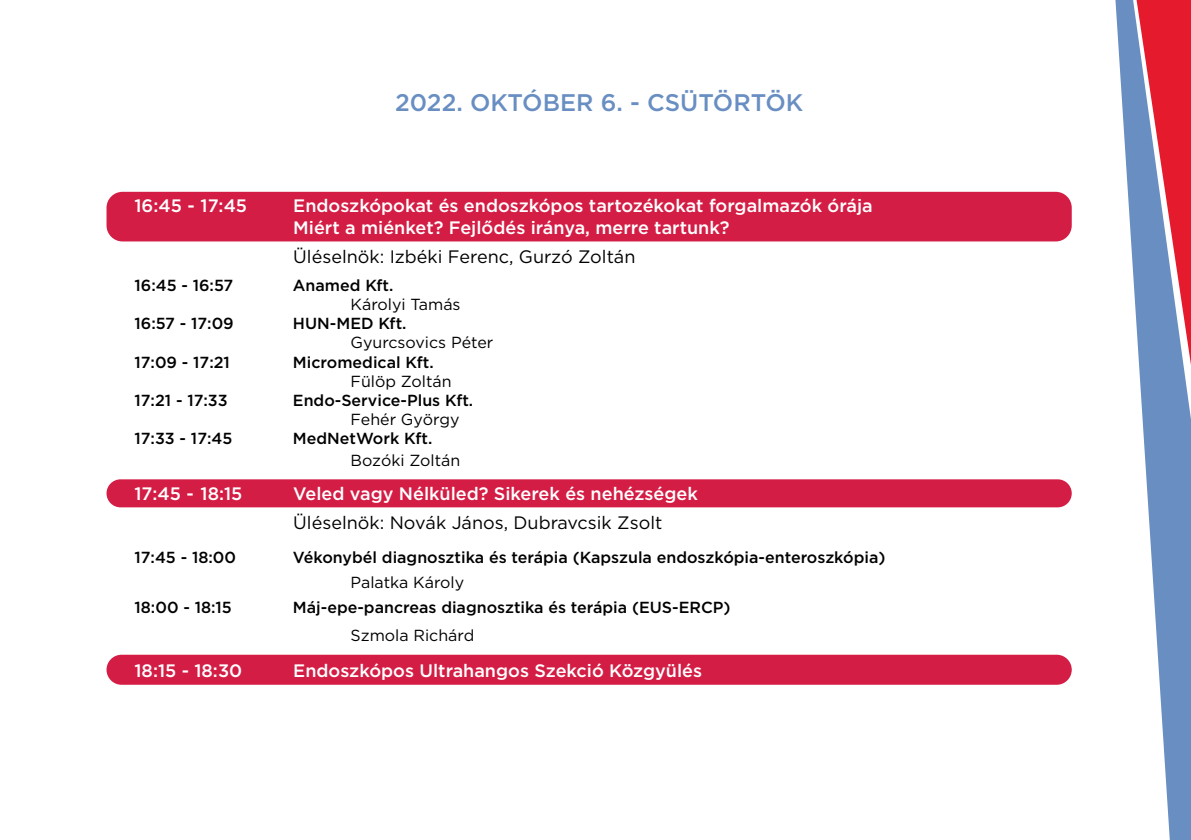
<style>
.page{position:relative;width:1191px;height:840px;background:#fff}
.page>*{position:absolute;margin:0;border:0;box-sizing:border-box;transform-origin:0 0}
.t1{font:500 24px "Gotham";color:#688ec2}
.t2{font:500 18px/21.6px "Gotham";color:#fff}
.t3{font:18px "Gotham";color:#000}
.t4{font:500 16px "Gotham";color:#000}
.t5{font:16px "Gotham";color:#000}
</style>
<div class="page">
<svg style="left:870px;top:0;width:320px;height:839px"></svg>
<div style="left:106px;top:192px;width:965px;height:49px;background:#d41d45;border-radius:16px"></div>
<div style="left:106px;top:479px;width:965px;height:28px;background:#d41d45;border-radius:14px"></div>
<div style="left:106px;top:654px;width:965px;height:30px;background:#d41d45;border-radius:15px"></div>
<img style="left:1190px;top:148px;width:1px;height:509px">
<hr style="left:1190px;top:715px;width:1px;height:124px;background:#688ec2">
<hr style="left:1190px;top:657px;width:1px;height:147px;background:#ed1d24">
<h1 class="t1" style="left:395px;top:87px;width:409px">2022. OKTÓBER 6. - CSÜTÖRTÖK</h1>
<p class="t2" style="left:134px;top:195px;width:114px">16:45 - 17:45</p>
<p class="t2" style="left:293px;top:195px;width:581px">Endoszkópokat és endoszkópos tartozékokat forgalmazók órája<br>Miért a miénket? Fejlődés iránya, merre tartunk?</p>
<p class="t3" style="left:293px;top:247px;width:344px">Üléselnök: Izbéki Ferenc, Gurzó Zoltán</p>
<p class="t4" style="left:134px;top:274px;width:100px">16:45 - 16:57</p>
<p class="t4" style="left:293px;top:274px;width:102px">Anamed Kft.</p>
<p class="t5" style="left:350px;top:295px;width:111px">Károlyi Tamás</p>
<p class="t4" style="left:134px;top:313px;width:101px">16:57 - 17:09</p>
<p class="t4" style="left:293px;top:313px;width:115px">HUN-MED Kft.</p>
<p class="t5" style="left:350px;top:333px;width:144px">Gyurcsovics Péter</p>
<p class="t4" style="left:134px;top:351px;width:97px">17:09 - 17:21</p>
<p class="t4" style="left:293px;top:351px;width:142px">Micromedical Kft.</p>
<p class="t5" style="left:350px;top:372px;width:103px">Fülöp Zoltán</p>
<p class="t4" style="left:134px;top:389px;width:95px">17:21 - 17:33</p>
<p class="t4" style="left:293px;top:389px;width:182px">Endo-Service-Plus Kft.</p>
<p class="t5" style="left:350px;top:410px;width:110px">Fehér György</p>
<p class="t4" style="left:134px;top:428px;width:99px">17:33 - 17:45</p>
<p class="t4" style="left:293px;top:428px;width:141px">MedNetWork Kft.</p>
<p class="t5" style="left:350px;top:451px;width:111px">Bozóki Zoltán</p>
<p class="t2" style="left:134px;top:482px;width:109px">17:45 - 18:15</p>
<p class="t2" style="left:293px;top:482px;width:406px">Veled vagy Nélküled? Sikerek és nehézségek</p>
<p class="t3" style="left:293px;top:512px;width:370px">Üléselnök: Novák János, Dubravcsik Zsolt</p>
<p class="t4" style="left:134px;top:546px;width:103px">17:45 - 18:00</p>
<p class="t4" style="left:293px;top:546px;width:594px">Vékonybél diagnosztika és terápia (Kapszula endoszkópia-enteroszkópia)</p>
<p class="t5" style="left:350px;top:573px;width:115px">Palatka Károly</p>
<p class="t4" style="left:134px;top:596px;width:99px">18:00 - 18:15</p>
<p class="t4" style="left:293px;top:596px;width:439px">Máj-epe-pancreas diagnosztika és terápia (EUS-ERCP)</p>
<p class="t5" style="left:350px;top:625px;width:125px">Szmola Richárd</p>
<p class="t2" style="left:134px;top:659px;width:109px">18:15 - 18:30</p>
<p class="t2" style="left:293px;top:659px;width:410px">Endoszkópos Ultrahangos Szekció Közgyülés</p>
</div>
